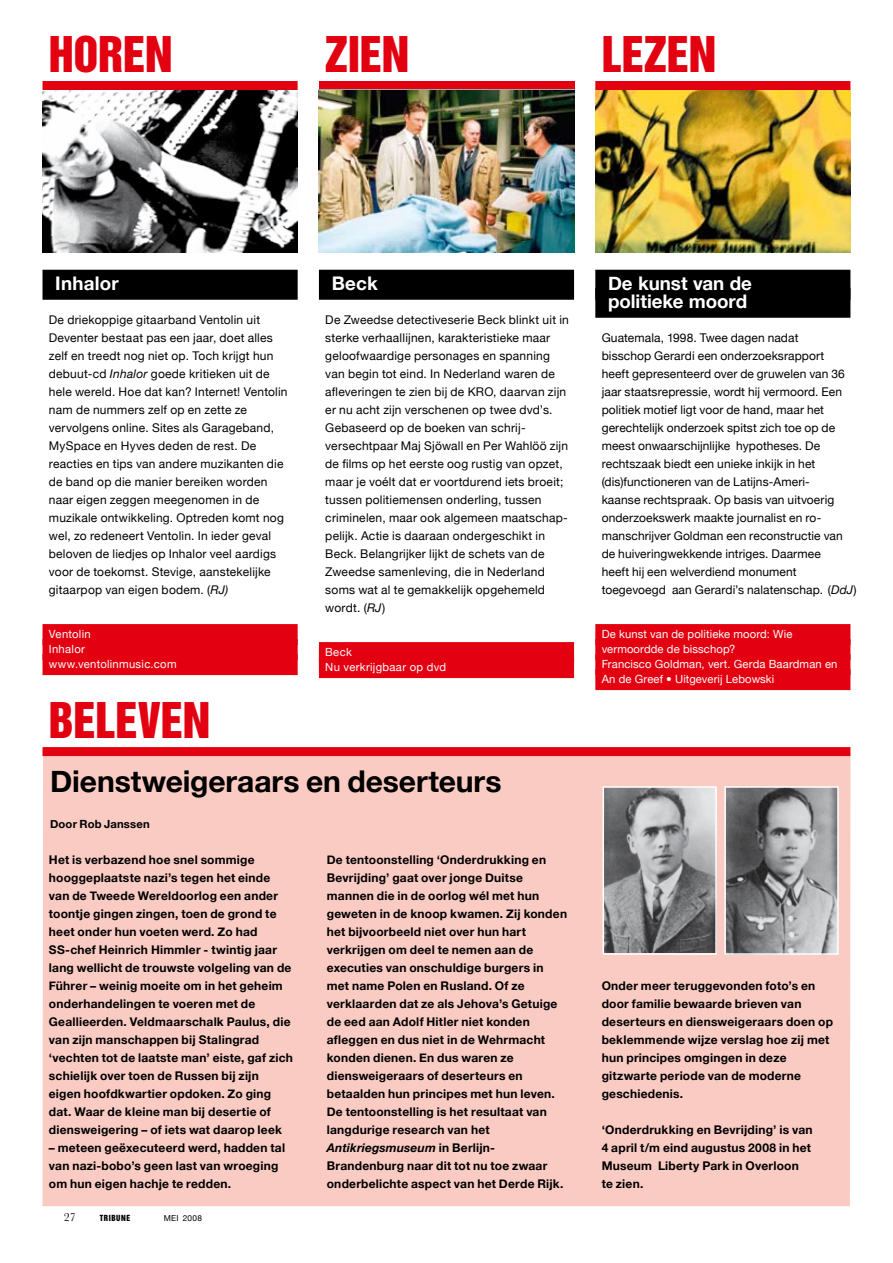
<style>
.page{position:relative;width:893px;height:1263px;background:#fff}
.page>*{position:absolute;margin:0;border:0;box-sizing:border-box;transform-origin:0 0}
.t1{font:45px "Helvetica Inserat";letter-spacing:-.01em;color:#e30010}
.t2{font:700 30px "Helvetica Neue";letter-spacing:-.005em;color:#000}
.t3{font:700 18.75px/18px "Helvetica Neue";color:#fff}
.t4{font:12px/18px "Helvetica Neue";letter-spacing:.015em;color:#000}
.t5{font:700 12px/18px "Helvetica Neue";letter-spacing:.02em;color:#000}
.t6{font:12px "Baskerville";color:#000}
.t7{font:11.25px/15px "Helvetica Neue";letter-spacing:.01em;color:#fff}
.t8{font:700 11.25px "Helvetica Neue";letter-spacing:.015em;color:#000}
.t9{font:8.25px "Helvetica Neue";letter-spacing:.03em;color:#000}
.t10{font:7.8px "Helvetica Inserat";letter-spacing:.07em;color:#000}
.s1{font-style:italic}
</style>
<div class="page">
<div style="left:43px;top:81px;width:255px;height:9px;background:#e30010"></div>
<div style="left:319px;top:81px;width:255px;height:9px;background:#e30010"></div>
<div style="left:595px;top:81px;width:255px;height:9px;background:#e30010"></div>
<div style="left:43px;top:756px;width:807px;height:450px;background:#facbc3"></div>
<div style="left:43px;top:270px;width:255px;height:30px;background:#000"></div>
<div style="left:43px;top:624px;width:255px;height:21px;background:#e30010"></div>
<div style="left:43px;top:639px;width:255px;height:21px;background:#e30010"></div>
<div style="left:43px;top:654px;width:255px;height:21px;background:#e30010"></div>
<div style="left:319px;top:270px;width:255px;height:30px;background:#000"></div>
<div style="left:319px;top:642px;width:255px;height:21px;background:#e30010"></div>
<div style="left:319px;top:657px;width:255px;height:21px;background:#e30010"></div>
<div style="left:595px;top:270px;width:255px;height:30px;background:#000"></div>
<div style="left:595px;top:288px;width:255px;height:30px;background:#000"></div>
<div style="left:595px;top:624px;width:255px;height:21px;background:#e30010"></div>
<div style="left:595px;top:639px;width:255px;height:21px;background:#e30010"></div>
<div style="left:595px;top:654px;width:255px;height:21px;background:#e30010"></div>
<div style="left:595px;top:669px;width:255px;height:21px;background:#e30010"></div>
<div style="left:43px;top:747px;width:807px;height:9px;background:#e30010"></div>
<img style="left:43px;top:90px;width:255px;height:162px">
<img style="left:319px;top:90px;width:255px;height:162px">
<img style="left:595px;top:90px;width:255px;height:162px">
<img style="left:605px;top:789px;width:109px;height:163px">
<div style="left:602px;top:786px;width:115px;height:169px;border:2px solid #fff"></div>
<img style="left:727px;top:789px;width:109px;height:163px">
<div style="left:724px;top:786px;width:115px;height:169px;border:2px solid #fff"></div>
<h1 class="t1" style="left:49px;top:27px;width:125px">HOREN</h1>
<h1 class="t1" style="left:325px;top:27px;width:85px">ZIEN</h1>
<h1 class="t1" style="left:602px;top:27px;width:116px">LEZEN</h1>
<h3 class="t3" style="left:55px;top:274px;width:65px">Inhalor</h3>
<p class="t4" style="left:49px;top:311px;width:240px">De driekoppige gitaarband Ventolin uit Deventer bestaat pas een jaar, doet alles zelf en treedt nog niet op. Toch krijgt hun debuut-cd <span class="s1">Inhalor</span> goede kritieken uit de hele wereld. Hoe dat kan? Internet! Ventolin nam de nummers zelf op en zette ze vervolgens online. Sites als Garageband, MySpace en Hyves deden de rest. De reacties en tips van andere muzikanten die de band op die manier bereiken worden naar eigen zeggen meegenomen in de muzikale ontwikkeling. Optreden komt nog wel, zo redeneert Ventolin. In ieder geval beloven de liedjes op Inhalor veel aardigs voor de toekomst. Stevige, aanstekelijke gitaarpop van eigen bodem. (<span class="s1">RJ)</span></p>
<p class="t7" style="left:49px;top:627px;width:129px">Ventolin<br>Inhalor www.ventolinmusic.com</p>
<h1 class="t1" style="left:49px;top:693px;width:163px">BELEVEN</h1>
<h3 class="t3" style="left:332px;top:274px;width:48px">Beck</h3>
<p class="t4" style="left:325px;top:311px;width:245px">De Zweedse detectiveserie Beck blinkt uit in sterke verhaallijnen, karakteristieke maar geloofwaardige personages en spanning van begin tot eind. In Nederland waren de afleveringen te zien bij de KRO, daarvan zijn er nu acht zijn verschenen op twee dvd’s.<br>Gebaseerd op de boeken van schrij&shy;versechtpaar Maj Sjöwall en Per Wahlöö zijn de films op het eerste oog rustig van opzet, maar je voélt dat er voortdurend iets broeit; tussen politiemensen onderling, tussen criminelen, maar ook algemeen maatschap&shy;pelijk. Actie is daaraan ondergeschikt in Beck. Belangrijker lijkt de schets van de Zweedse samenleving, die in Nederland soms wat al te gemakkelijk opgehemeld wordt. (<span class="s1">RJ</span>)</p>
<p class="t7" style="left:325px;top:645px;width:122px">Beck<br>Nu verkrijgbaar op dvd</p>
<h2 class="t2" style="left:50px;top:763px;width:453px">Dienstweigeraars en deserteurs</h2>
<p class="t8" style="left:50px;top:817px;width:101px">Door Rob Janssen</p>
<p class="t5" style="left:49px;top:850px;width:246px">Het is verbazend hoe snel sommige hooggeplaatste nazi’s tegen het einde van de Tweede Wereldoorlog een ander toontje gingen zingen, toen de grond te heet onder hun voeten werd. Zo had SS-chef Heinrich Himmler - twintig jaar lang wellicht de trouwste volgeling van de Führer – weinig moeite om in het geheim onderhandelingen te voeren met de Geallieerden. Veldmaarschalk Paulus, die van zijn manschappen bij Stalingrad ‘vechten tot de laatste man’ eiste, gaf zich schielijk over toen de Russen bij zijn eigen hoofdkwartier opdoken. Zo ging dat. Waar de kleine man bij desertie of diensweigering – of iets wat daarop leek</p>
<p class="t5" style="left:49px;top:1138px;width:238px">– meteen geëxecuteerd werd, hadden tal van nazi-bobo’s geen last van wroeging om hun eigen hachje te redden.</p>
<p class="t6" style="left:64px;top:1210px;width:13px">27</p>
<p class="t10" style="left:100px;top:1213px;width:32px">TRIBUNE</p>
<p class="t9" style="left:164px;top:1213px;width:40px">MEI 2008</p>
<p class="t5" style="left:327px;top:850px;width:242px">De tentoonstelling ‘Onderdrukking en Bevrijding’ gaat over jonge Duitse mannen die in de oorlog wél met hun geweten in de knoop kwamen. Zij konden het bijvoorbeeld niet over hun hart verkrijgen om deel te nemen aan de executies van onschuldige burgers in met name Polen en Rusland. Of ze verklaarden dat ze als Jehova’s Getuige de eed aan Adolf Hitler niet konden afleggen en dus niet in de Wehrmacht konden dienen. En dus waren ze diensweigeraars of deserteurs en betaalden hun principes met hun leven.<br>De tentoonstelling is het resultaat van langdurige research van het <span class="s1">Antikriegsmuseum</span> in Berlijn-Brandenburg naar dit tot nu toe zwaar onderbelichte aspect van het Derde Rijk.</p>
<h3 class="t3" style="left:608px;top:274px;width:145px">De kunst van de politieke moord</h3>
<p class="t4" style="left:602px;top:329px;width:257px">Guatemala, 1998. Twee dagen nadat<br>bisschop Gerardi een onderzoeksrapport<br>heeft gepresenteerd over de gruwelen van 36 jaar staatsrepressie, wordt hij vermoord. Een politiek motief ligt voor de hand, maar het gerechtelijk onderzoek spitst zich toe op de meest onwaarschijnlijke hypotheses. De rechtszaak biedt een unieke inkijk in het (dis)functioneren van de Latijns-Ameri-<br>kaanse rechtspraak. Op basis van uitvoerig onderzoekswerk maakte journalist en ro&shy;manschrijver Goldman een reconstructie van de huiveringwekkende intriges. Daarmee<br>heeft hij een welverdiend monument toegevoegd aan Gerardi’s nalatenschap. (<span class="s1">DdJ</span>)</p>
<p class="t7" style="left:602px;top:627px;width:237px">De kunst van de politieke moord: Wie vermoordde de bisschop?<br>Francisco Goldman, vert. Gerda Baardman en An de Greef • Uitgeverij Lebowski</p>
<p class="t5" style="left:602px;top:976px;width:233px">Onder meer teruggevonden foto’s en door familie bewaarde brieven van deserteurs en diensweigeraars doen op beklemmende wijze verslag hoe zij met hun principes omgingen in deze gitzwarte periode van de moderne geschiedenis.</p>
<p class="t5" style="left:602px;top:1120px;width:212px">‘Onderdrukking en Bevrijding’ is van<br>4 april t/m eind augustus 2008 in het<br>Museum Liberty Park in Overloon te zien.</p>
</div>
